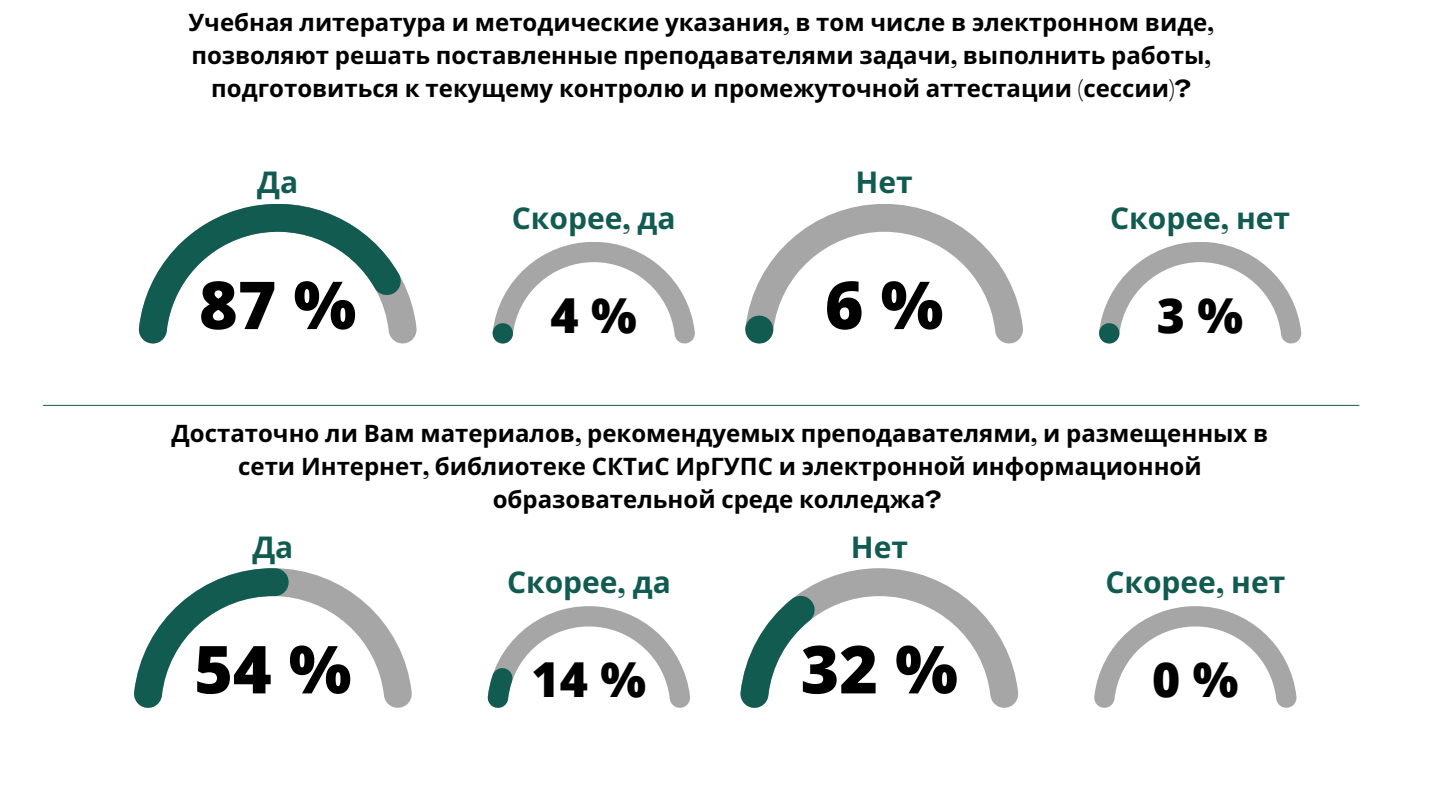
<style>
.page{position:relative;width:1440px;height:810px;background:#fff}
.page>*{position:absolute;margin:0;border:0;box-sizing:border-box;transform-origin:0 0}
.t1{font:800 66.2px "Open Sans";color:#000}
.t2{font:800 48.2px "Open Sans";color:#000}
.t3{font:700 30px "Noto Sans";color:#125b50}
.t4{font:700 24px/33px "Noto Sans";color:#000;text-align:center}
.s1{font-family:"Agrandir";font-stretch:expanded}
</style>
<div class="page">
<hr style="left:43px;top:405px;width:1316px;height:1px;background:#125b50">
<svg style="left:138px;top:204px;width:279px;height:139px"></svg>
<svg style="left:492px;top:242px;width:203px;height:102px"></svg>
<svg style="left:745px;top:204px;width:278px;height:139px"></svg>
<svg style="left:1099px;top:242px;width:203px;height:102px"></svg>
<svg style="left:134px;top:568px;width:278px;height:140px"></svg>
<svg style="left:487px;top:606px;width:203px;height:102px"></svg>
<svg style="left:740px;top:568px;width:279px;height:140px"></svg>
<svg style="left:1094px;top:606px;width:203px;height:102px"></svg>
<p class="t4" style="left:188px;top:5px;width:1027px">Учебная литература и методические указания<span class="s1">,</span> в том числе в электронном виде<span class="s1">, </span>позволяют решать поставленные преподавателями задачи<span class="s1">,</span> выполнить работы<span class="s1">, </span>подготовиться к текущему контролю и промежуточной аттестации <span class="s1">(</span>сессии<span class="s1">)?</span></p>
<p class="t3" style="left:257px;top:161px;width:43px">Да</p>
<p class="t1" style="left:199px;top:258px;width:159px">87 %</p>
<p class="t3" style="left:512px;top:197px;width:165px">Скорее<span class="s1">,</span> да</p>
<p class="t2" style="left:551px;top:282px;width:88px">4 %</p>
<p class="t3" style="left:856px;top:161px;width:59px">Нет</p>
<p class="t1" style="left:825px;top:258px;width:120px">6 %</p>
<p class="t3" style="left:1110px;top:197px;width:181px">Скорее<span class="s1">,</span> нет</p>
<p class="t2" style="left:1157px;top:282px;width:88px">3 %</p>
<p class="t4" style="left:172px;top:417px;width:1098px">Достаточно ли Вам материалов<span class="s1">,</span> рекомендуемых преподавателями<span class="s1">,</span> и размещенных в сети Интернет<span class="s1">,</span> библиотеке СКТиС ИрГУПС и электронной информационной образовательной среде колледжа<span class="s1">?</span></p>
<p class="t3" style="left:252px;top:526px;width:43px">Да</p>
<p class="t1" style="left:194px;top:623px;width:159px">54 %</p>
<p class="t3" style="left:507px;top:561px;width:165px">Скорее<span class="s1">,</span> да</p>
<p class="t2" style="left:532px;top:646px;width:116px">14 %</p>
<p class="t3" style="left:851px;top:526px;width:59px">Нет</p>
<p class="t1" style="left:801px;top:623px;width:159px">32 %</p>
<p class="t3" style="left:1105px;top:561px;width:181px">Скорее<span class="s1">,</span> нет</p>
<p class="t2" style="left:1152px;top:646px;width:88px">0 %</p>
</div>
